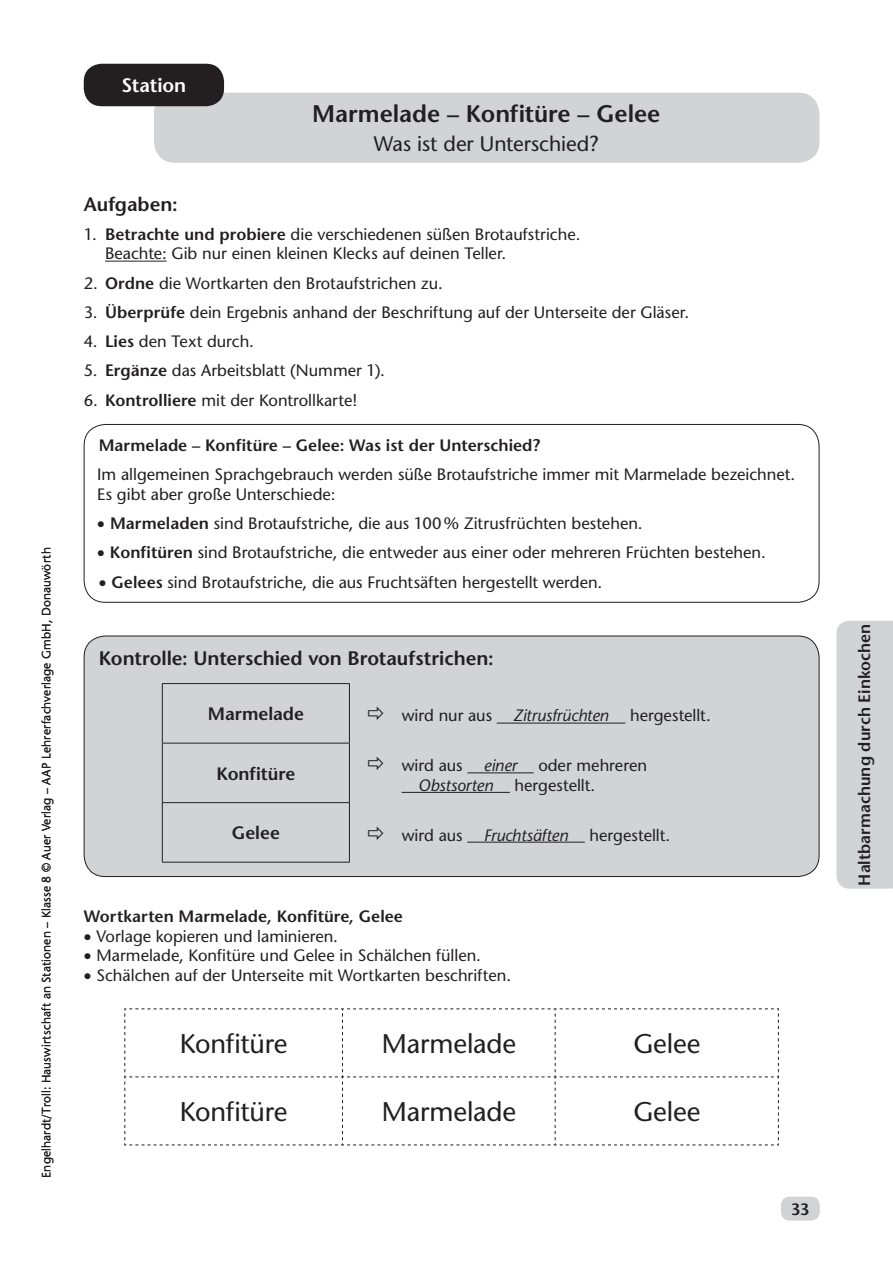
<style>
.page{position:relative;width:893px;height:1263px;background:#fff}
.page>*{position:absolute;margin:0;border:0;box-sizing:border-box;transform-origin:0 0}
.t1{font:500 27px "Stone Sans Std";letter-spacing:-.01em;color:#231f20}
.t2{font:600 24px "Stone Sans Std";color:#231f20}
.t3{font:500 21px "Stone Sans Std";letter-spacing:-.005em;color:#231f20}
.t4{font:600 19.5px "Stone Sans Std";color:#231f20}
.t5{font:600 19.5px "Stone Sans Std";color:#fff}
.t6{font:600 18px "Stone Sans Std";color:#231f20}
.t7{font:500 16.5px/19.5px "Stone Sans Std";color:#231f20}
.t8{font:600 16.5px "Stone Sans Std";color:#231f20}
.t9{font:italic 500 16.5px "Stone Sans Std";letter-spacing:-.005em;color:#231f20}
.t10{font:500 12px "Stone Sans Std";letter-spacing:.01em;color:#231f20}
.s1{font-weight:600}
</style>
<div class="page">
<div style="left:836px;top:621px;width:57px;height:268px;background:#d1d3d4"></div>
<div style="left:781px;top:1197px;width:38px;height:23px;background:#d1d3d4;border-radius:9px"></div>
<div style="left:154px;top:93px;width:665px;height:70px;background:#d1d3d4;border-radius:21px"></div>
<div style="left:84px;top:64px;width:140px;height:42px;background:#231f20;border-radius:18px"></div>
<hr style="left:105px;top:261px;width:62px;height:1px;background:#231f20">
<div style="left:84px;top:424px;width:735px;height:179px;border:1px solid #231f20;border-radius:21px"></div>
<svg style="left:124px;top:1008px;width:655px;height:138px"></svg>
<div style="left:84px;top:636px;width:735px;height:241px;background:#d1d3d4;border-radius:21px"></div>
<hr style="left:162px;top:743px;width:188px;height:1px;background:#231f20">
<hr style="left:162px;top:802px;width:188px;height:1px;background:#231f20">
<hr style="left:162px;top:683px;width:188px;height:1px;background:#231f20">
<hr style="left:162px;top:684px;width:1px;height:59px;background:#231f20">
<hr style="left:349px;top:684px;width:1px;height:59px;background:#231f20">
<hr style="left:162px;top:743px;width:1px;height:59px;background:#231f20">
<hr style="left:349px;top:743px;width:1px;height:59px;background:#231f20">
<hr style="left:162px;top:803px;width:1px;height:59px;background:#231f20">
<hr style="left:349px;top:803px;width:1px;height:59px;background:#231f20">
<hr style="left:162px;top:862px;width:188px;height:1px;background:#231f20">
<hr style="left:497px;top:723px;width:128px;height:1px;background:#231f20">
<hr style="left:467px;top:772px;width:67px;height:1px;background:#231f20">
<hr style="left:402px;top:792px;width:108px;height:1px;background:#231f20">
<hr style="left:467px;top:842px;width:118px;height:1px;background:#231f20">
<div style="left:84px;top:636px;width:735px;height:241px;border:1px solid #231f20;border-radius:21px"></div>
<p class="t10" style="left:41px;top:1178px;width:632px;rotate:-90deg">Engelhardt/Troll: Hauswirtschaft an Stationen – Klasse 8 © Auer Verlag – AAP Lehrerfachverlage GmbH, Donauwörth</p>
<p class="t5" style="left:121px;top:77px;width:66px">Station</p>
<h2 class="t2" style="left:312px;top:104px;width:350px">Marmelade – Konfitüre – Gelee</h2>
<p class="t3" style="left:374px;top:134px;width:226px">Was ist der Unterschied?</p>
<p class="t4" style="left:84px;top:196px;width:96px">Aufgaben:</p>
<p class="t7" style="left:105px;top:226px;width:477px;text-indent:-21px">1. <span class="s1">Betrachte und probiere</span> die verschiedenen süßen Brotaufstriche.<br>Beachte: Gib nur einen kleinen Klecks auf deinen Teller.</p>
<p class="t7" style="left:84px;top:275px;width:360px">2. <span class="s1">Ordne</span> die Wortkarten den Brotaufstrichen zu.</p>
<p class="t7" style="left:84px;top:304px;width:607px">3. <span class="s1">Überprüfe</span> dein Ergebnis anhand der Beschriftung auf der Unterseite der Gläser.</p>
<p class="t7" style="left:84px;top:333px;width:172px">4. <span class="s1">Lies</span> den Text durch.</p>
<p class="t7" style="left:84px;top:362px;width:303px">5. <span class="s1">Ergänze</span> das Arbeitsblatt (Nummer 1).</p>
<p class="t7" style="left:84px;top:392px;width:275px">6. <span class="s1">Kontrolliere</span> mit der Kontrollkarte!</p>
<p class="t8" style="left:99px;top:438px;width:443px">Marmelade – Konfitüre – Gelee: Was ist der Unterschied?</p>
<p class="t7" style="left:97px;top:466px;width:699px">Im allgemeinen Sprachgebrauch werden süße Brotaufstriche immer mit Marmelade bezeichnet.<br>Es gibt aber große Unterschiede:</p>
<p class="t7" style="left:97px;top:515px;width:547px">• <span class="s1">Marmeladen</span> sind Brotaufstriche, die aus 100 % Zitrusfrüchten bestehen.</p>
<p class="t7" style="left:97px;top:544px;width:670px">• <span class="s1">Konfitüren</span> sind Brotaufstriche, die entweder aus einer oder mehreren Früchten bestehen.</p>
<p class="t7" style="left:99px;top:574px;width:505px">• <span class="s1">Gelees</span> sind Brotaufstriche, die aus Fruchtsäften hergestellt werden.</p>
<p class="t4" style="left:99px;top:650px;width:397px">Kontrolle: Unterschied von Brotaufstrichen:</p>
<p class="t6" style="left:208px;top:706px;width:98px">Marmelade</p>
<p class="t7" style="left:402px;top:707px;width:92px">wird nur aus</p>
<p class="t9" style="left:513px;top:706px;width:97px">Zitrusfrüchten</p>
<p class="t7" style="left:630px;top:707px;width:82px">hergestellt.</p>
<p class="t6" style="left:216px;top:766px;width:80px">Konfitüre</p>
<p class="t7" style="left:402px;top:757px;width:63px">wird aus</p>
<p class="t9" style="left:484px;top:756px;width:35px">einer</p>
<p class="t7" style="left:538px;top:757px;width:110px">oder mehreren</p>
<p class="t9" style="left:418px;top:775px;width:77px">Obstsorten</p>
<p class="t7" style="left:514px;top:777px;width:82px">hergestellt.</p>
<p class="t6" style="left:232px;top:825px;width:49px">Gelee</p>
<p class="t7" style="left:402px;top:826px;width:63px">wird aus</p>
<p class="t9" style="left:484px;top:825px;width:86px">Fruchtsäften</p>
<p class="t7" style="left:589px;top:826px;width:82px">hergestellt.</p>
<p class="t8" style="left:84px;top:909px;width:321px">Wortkarten Marmelade, Konfitüre, Gelee</p>
<p class="t7" style="left:84px;top:927px;width:256px">• Vorlage kopieren und laminieren.</p>
<p class="t7" style="left:84px;top:947px;width:399px">• Marmelade, Konfitüre und Gelee in Schälchen füllen.</p>
<p class="t7" style="left:84px;top:966px;width:429px">• Schälchen auf der Unterseite mit Wortkarten beschriften.</p>
<h1 class="t1" style="left:180px;top:1032px;width:109px">Konfitüre</h1>
<h1 class="t1" style="left:382px;top:1032px;width:136px">Marmelade</h1>
<h1 class="t1" style="left:633px;top:1032px;width:69px">Gelee</h1>
<h1 class="t1" style="left:180px;top:1100px;width:109px">Konfitüre</h1>
<h1 class="t1" style="left:382px;top:1100px;width:136px">Marmelade</h1>
<h1 class="t1" style="left:633px;top:1100px;width:69px">Gelee</h1>
<p class="t8" style="left:791px;top:1202px;width:20px">33</p>
<p class="t8" style="left:857px;top:886px;width:263px;rotate:-90deg">Haltbarmachung durch Einkochen</p>
</div>
